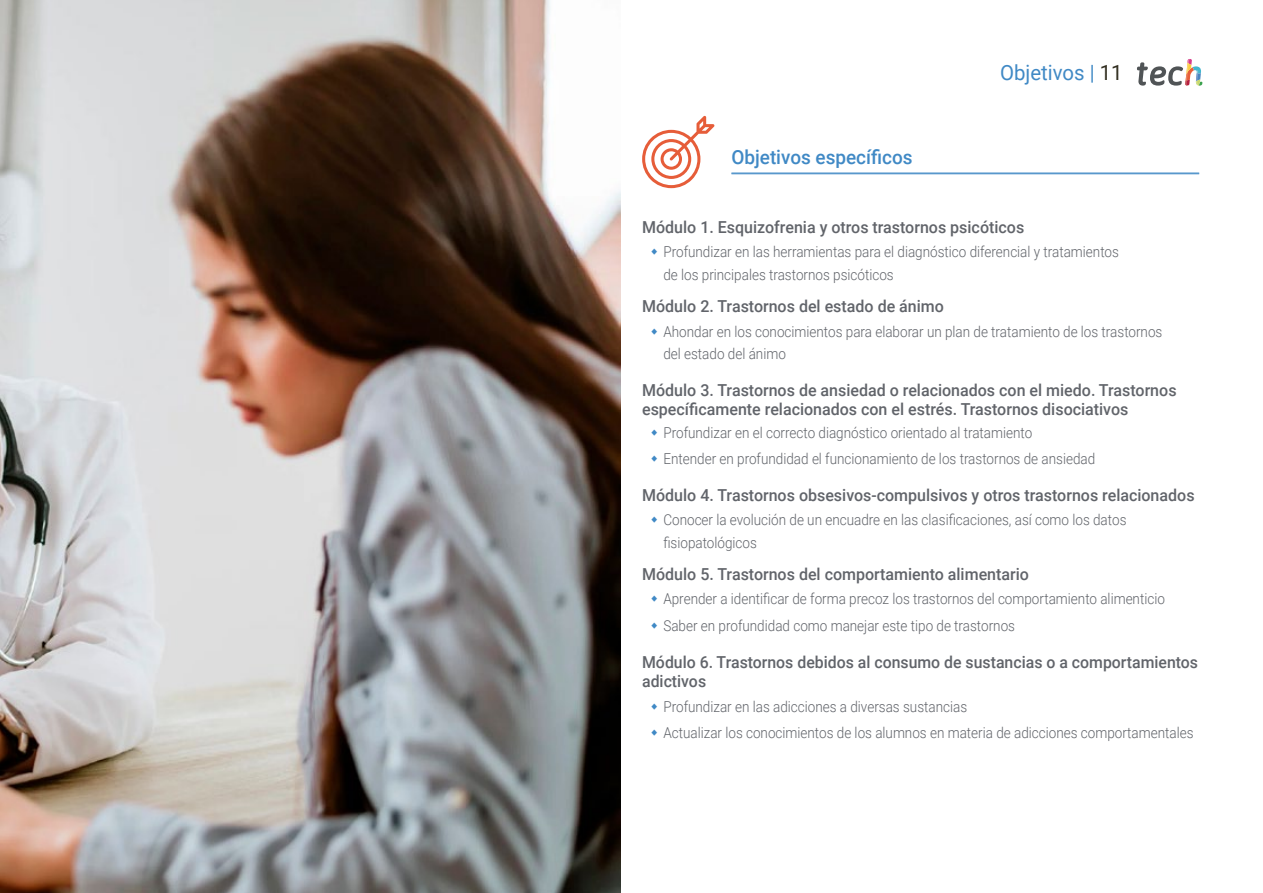
<style>
.page{position:relative;width:1263px;height:893px;background:#fff}
.page>*{position:absolute;margin:0;border:0;box-sizing:border-box;transform-origin:0 0}
.t1{font:21px "Roboto";color:#4089c5}
.t2{font:500 19.5px "Roboto";color:#4089c5}
.t3{font:500 16.5px/19.5px "Roboto";color:#61646a}
.t4{font:500 16.5px/19.5px "Roboto";color:#61646a;scale:.96 1}
.t5{font:300 15px/22.5px "Roboto";color:#61646a;scale:.9 1}
.s1{color:#312e20}
</style>
<div class="page">
<svg style="left:642px;top:116px;width:72px;height:72px"></svg>
<hr style="left:731px;top:173px;width:468px;height:1px;background:#4089c5">
<svg style="left:1137px;top:59px;width:65px;height:27px"></svg>
<img style="left:0;top:0;width:621px;height:893px">
<h2 class="t2" style="left:731px;top:143px;width:183px">Objetivos específicos</h2>
<h1 class="t1" style="left:1000px;top:57px;width:124px">Objetivos | <span class="s1">11</span></h1>
<p class="t3" style="left:642px;top:217px;width:384px">Módulo 1. Esquizofrenia y otros trastornos psicóticos</p>
<p class="t5" style="left:663px;top:240px;width:508px">Profundizar en las herramientas para el diagnóstico diferencial y tratamientos de los principales trastornos psicóticos</p>
<p class="t3" style="left:642px;top:296px;width:303px">Módulo 2. Trastornos del estado de ánimo</p>
<p class="t5" style="left:663px;top:319px;width:556px">Ahondar en los conocimientos para elaborar un plan de tratamiento de los trastornos del estado del ánimo</p>
<p class="t3" style="left:642px;top:379px;width:536px">Módulo 3. Trastornos de ansiedad o relacionados con el miedo. Trastornos específicamente relacionados con el estrés. Trastornos disociativos</p>
<p class="t5" style="left:663px;top:420px;width:481px;line-height:25.5px">Profundizar en el correcto diagnóstico orientado al tratamiento<br>Entender en profundidad el funcionamiento de los trastornos de ansiedad</p>
<p class="t3" style="left:642px;top:484px;width:554px">Módulo 4. Trastornos obsesivos-compulsivos y otros trastornos relacionados</p>
<p class="t5" style="left:663px;top:508px;width:516px">Conocer la evolución de un encuadre en las clasificaciones, así como los datos fisiopatológicos</p>
<p class="t3" style="left:642px;top:563px;width:388px">Módulo 5. Trastornos del comportamiento alimentario</p>
<p class="t5" style="left:663px;top:585px;width:559px;line-height:26.7px">Aprender a identificar de forma precoz los trastornos del comportamiento alimenticio<br>Saber en profundidad como manejar este tipo de trastornos</p>
<p class="t4" style="left:642px;top:651px;width:581px">Módulo 6. Trastornos debidos al consumo de sustancias o a comportamientos adictivos</p>
<p class="t5" style="left:663px;top:692px;width:591px;line-height:26.7px">Profundizar en las adicciones a diversas sustancias<br>Actualizar los conocimientos de los alumnos en materia de adicciones comportamentales</p>
</div>
